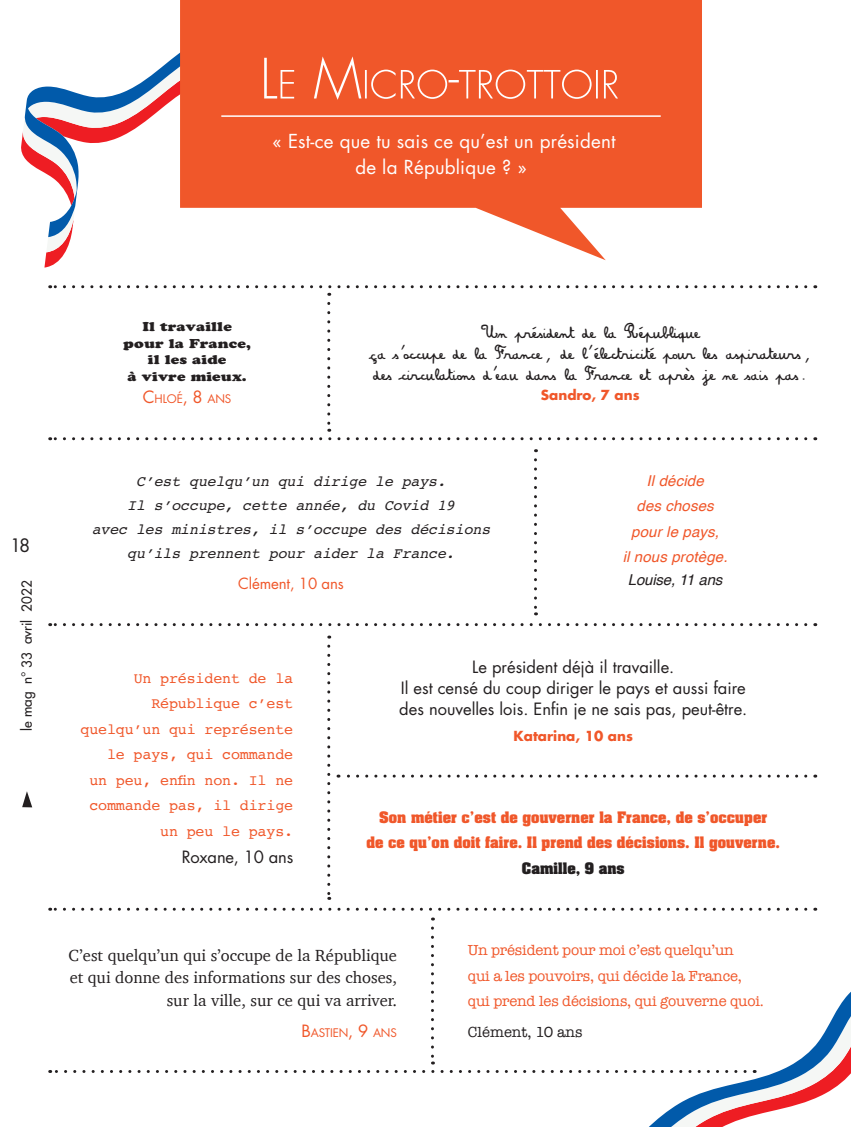
<style>
.page{position:relative;width:851px;height:1127px;background:#fff}
.page>*{position:absolute;margin:0;border:0;box-sizing:border-box;transform-origin:0 0}
.t1{font:18.75px/25.5px "Futura";letter-spacing:.01em;color:#fff;text-align:center}
.t2{font:18px "Futura";color:#231f20}
.t3{font:16.5px/21px "Amandine";color:#231f20;text-align:center}
.t4{font:16.5px/21px "Futura";color:#231f20;text-align:center}
.t5{font:16.5px/22.5px "Charter";color:#231f20;text-align:right}
.t6{font:italic 15px/24px "Courier";letter-spacing:-.01em;color:#231f20;text-align:center}
.t7{font:15px/25.5px "Courier";letter-spacing:-.01em;color:#f0572a;text-align:right}
.t8{font:15px/25.5px "American Typewriter";letter-spacing:-.01em;color:#f0572a}
.t9{font:italic 15px/25.5px "Helvetica";letter-spacing:.01em;color:#f0572a;text-align:center}
.t10{font:15px "Futura";letter-spacing:-.01em;color:#f0572a}
.t11{font:15px "American Typewriter";color:#231f20}
.t12{font:italic 15px "Helvetica";letter-spacing:-.01em;color:#231f20}
.t13{font:700 13.5px/25.5px "Aachen";color:#f0572a;text-align:center}
.t14{font:700 13.5px "Futura";color:#f0572a}
.t15{font:13.5px "Futura";color:#231f20}
.t16{font:700 13.5px "Aachen";color:#231f20}
.t17{font:12.75px/16.5px "Cooper Black Std";letter-spacing:.01em;color:#231f20;text-align:center;scale:1.2 1}
.t18{font:11.55px "Futura";letter-spacing:-.015em;color:#f0572a}
.s1{font-size:16.5px}
</style>
<div class="page">
<svg style="left:50px;top:623px;width:755px;height:3px"></svg>
<svg style="left:338px;top:774px;width:467px;height:3px"></svg>
<svg style="left:50px;top:908px;width:755px;height:3px"></svg>
<svg style="left:534px;top:460px;width:3px;height:155px"></svg>
<svg style="left:327px;top:646px;width:3px;height:254px"></svg>
<svg style="left:50px;top:285px;width:755px;height:11px"></svg>
<svg style="left:50px;top:303px;width:755px;height:137px"></svg>
<svg style="left:50px;top:928px;width:800px;height:199px"></svg>
<svg style="left:22px;top:791px;width:10px;height:16px"></svg>
<div style="left:180px;top:0;width:522px;height:208px;background:#f0572a"></div>
<hr style="left:221px;top:115px;width:439px;height:2px;background:#fff">
<svg style="left:21px;top:43px;width:597px;height:225px"></svg>
<p class="t1" style="left:272px;top:128px;width:344px">« Est-ce que tu sais ce qu’est un président de la République ? »</p>
<p class="t2" style="left:10px;top:533px;width:22px">18</p>
<p class="t15" style="left:18px;top:730px;width:152px;rotate:-90deg">le mag n° 33 avril 2022</p>
<p class="t17" style="left:123px;top:318px;width:108px">Il travaille pour la France, il les aide<br>à vivre mieux.</p>
<p class="t18" style="left:143px;top:391px;width:90px"><span class="s1">C</span>HLOÉ<span class="s1">, 8</span> ANS</p>
<p class="t3" style="left:369px;top:323px;width:443px">Un président de la République<br>ça s’occupe de la France, de l’ électricité pour les aspirateurs, des circulations d’eau dans la France et après je ne sais pas.</p>
<p class="t14" style="left:541px;top:385px;width:100px">Sandro, 7 ans</p>
<p class="t6" style="left:92px;top:468px;width:400px">C’est quelqu’un qui dirige le pays.<br>Il s’occupe, cette année, du Covid 19<br>avec les ministres, il s’occupe des décisions qu’ils prennent pour aider la France.</p>
<p class="t10" style="left:238px;top:573px;width:107px">Clément, 10 ans</p>
<p class="t9" style="left:622px;top:468px;width:106px">Il décide<br>des choses pour le pays,<br>il nous protège.</p>
<p class="t12" style="left:627px;top:567px;width:96px">Louise, 11 ans</p>
<p class="t7" style="left:80px;top:665px;width:214px">Un président de la<br>République c’est quelqu’un qui représente le pays, qui commande<br>un peu, enfin non. Il ne commande pas, il dirige un peu le pays.</p>
<p class="t4" style="left:182px;top:846px;width:113px">Roxane, 10 ans</p>
<p class="t4" style="left:399px;top:656px;width:349px">Le président déjà il travaille.<br>Il est censé du coup diriger le pays et aussi faire des nouvelles lois. Enfin je ne sais pas, peut-être.</p>
<p class="t14" style="left:513px;top:726px;width:121px">Katarina, 10 ans</p>
<p class="t13" style="left:366px;top:804px;width:415px">Son métier c’est de gouverner la France, de s’occuper<br>de ce qu’on doit faire. Il prend des décisions. Il gouverne.</p>
<p class="t16" style="left:522px;top:858px;width:104px">Camille, 9 ans</p>
<p class="t5" style="left:68px;top:944px;width:330px">C’est quelqu’un qui s’occupe de la République et qui donne des informations sur des choses, sur la ville, sur ce qui va arriver.</p>
<p class="t18" style="left:301px;top:1025px;width:97px"><span class="s1">B</span>ASTIEN<span class="s1">, 9</span> ANS</p>
<p class="t8" style="left:468px;top:937px;width:297px">Un président pour moi c’est quelqu’un<br>qui a les pouvoirs, qui décide la France, qui prend les décisions, qui gouverne quoi.</p>
<p class="t11" style="left:468px;top:1020px;width:116px">Clément, 10 ans</p>
</div>
